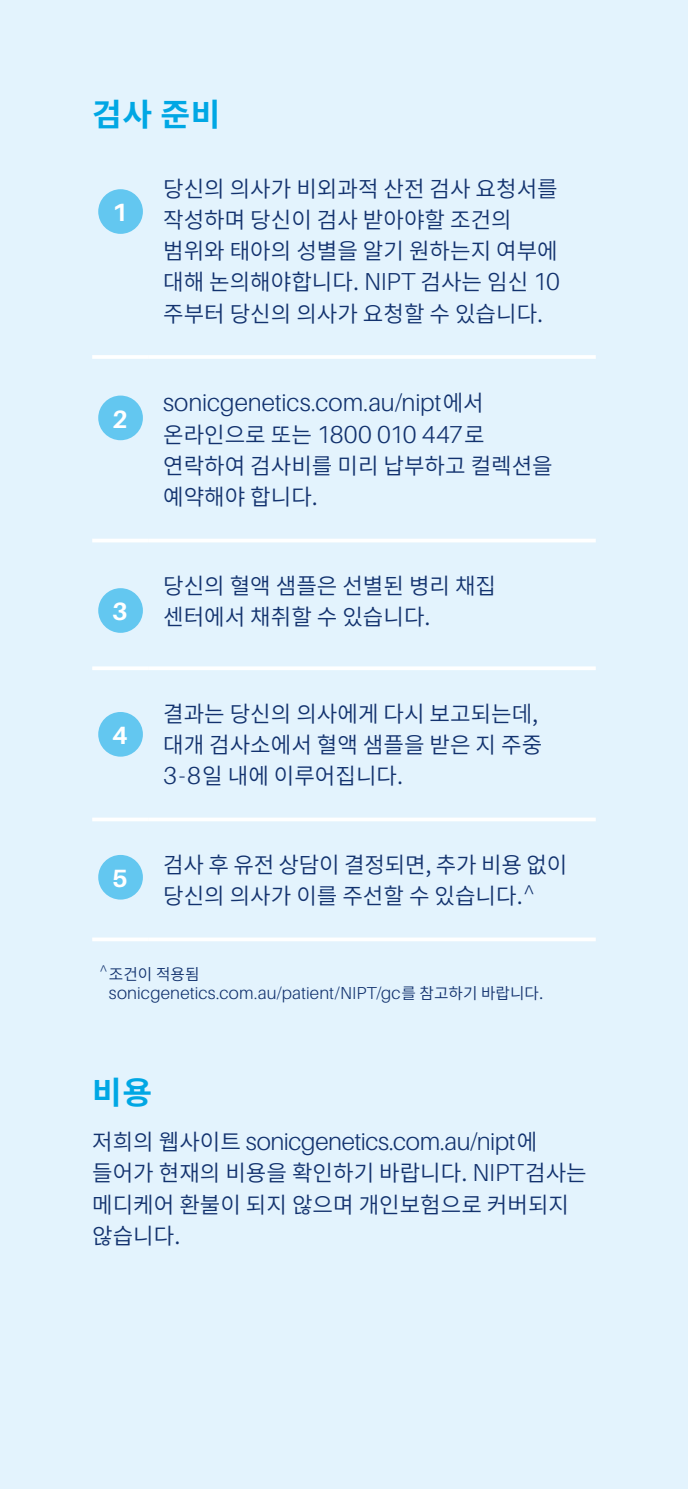
<style>
.page{position:relative;width:688px;height:1489px;background:#fff}
.page>*{position:absolute;margin:0;border:0;box-sizing:border-box;transform-origin:0 0}
.t1{font:700 31.5px "Source Han Sans SC";color:#00a7e4}
.t2{font:700 25px "Aileron";color:#fff}
.t3{font:300 24.5px/31.2px "Aileron";letter-spacing:-.01em;color:#12326e}
.t4{font:22.25px/31.2px "Source Han Sans SC";color:#12326e}
.t5{font:300 17.25px "Aileron";letter-spacing:.01em;color:#12326e}
.t6{font:15.75px "Source Han Sans SC";color:#12326e}
.s1{font-family:"Aileron";font-weight:300;font-size:24.5px}
.s2{font-family:"Source Han Sans SC";font-weight:400;font-size:22.25px}
.s3{font-family:"Source Han Sans SC";font-weight:400;font-size:15.75px}
</style>
<div class="page">
<hr style="left:687px;top:0;width:1px;height:1488px;background:#001f41">
<div style="left:0;top:0;width:687px;height:1488px;background:#e3f3fd"></div>
<hr style="left:92px;top:355px;width:57px;height:4px;background:#fff">
<hr style="left:149px;top:355px;width:446px;height:4px;background:#fff">
<svg style="left:92px;top:539px;width:57px;height:3px"></svg>
<svg style="left:149px;top:539px;width:446px;height:3px"></svg>
<hr style="left:92px;top:666px;width:57px;height:4px;background:#fff">
<hr style="left:149px;top:666px;width:446px;height:4px;background:#fff">
<svg style="left:92px;top:817px;width:57px;height:4px"></svg>
<svg style="left:149px;top:817px;width:446px;height:4px;fill:#fff"></svg>
<svg style="left:92px;top:937px;width:57px;height:4px"></svg>
<svg style="left:149px;top:937px;width:446px;height:4px;fill:#fff"></svg>
<div style="left:98px;top:189px;width:45px;height:45px;background:#63c7f0;border-radius:50%"></div>
<div style="left:98px;top:395px;width:45px;height:45px;background:#63c7f0;border-radius:50%"></div>
<div style="left:98px;top:588px;width:45px;height:45px;background:#63c7f0;border-radius:50%"></div>
<div style="left:98px;top:712px;width:45px;height:44px;background:#63c7f0;border-radius:50%"></div>
<div style="left:98px;top:854px;width:45px;height:45px;background:#63c7f0;border-radius:50%"></div>
<h1 class="t1" style="left:92px;top:97px;width:130px">검사 준비</h1>
<p class="t2" style="left:112px;top:198px;width:17px">1</p>
<p class="t2" style="left:112px;top:405px;width:17px">2</p>
<p class="t2" style="left:112px;top:597px;width:17px">3</p>
<p class="t2" style="left:112px;top:721px;width:17px">4</p>
<p class="t2" style="left:112px;top:864px;width:17px">5</p>
<p class="t4" style="left:163px;top:173px;width:398px">당신의 의사가 비외과적 산전 검사 요청서를 작성하며 당신이 검사 받아야할 조건의 범위와 태아의 성별을 알기 원하는지 여부에 대해 논의해야합니다. <span class="s1">NIPT</span> 검사는 임신 <span class="s1">10 </span>주부터 당신의 의사가 요청할 수 있습니다.</p>
<p class="t3" style="left:163px;top:387px;width:323px">sonicgenetics.com.au/nipt<span class="s2">에서 온라인으로 또는</span> 1800 010 447<span class="s2">로</span></p>
<p class="t4" style="left:163px;top:450px;width:391px">연락하여 검사비를 미리 납부하고 컬렉션을 예약해야 합니다.</p>
<p class="t4" style="left:163px;top:570px;width:334px">당신의 혈액 샘플은 선별된 병리 채집 센터에서 채취할 수 있습니다.</p>
<p class="t4" style="left:163px;top:698px;width:380px">결과는 당신의 의사에게 다시 보고되는데, 대개 검사소에서 혈액 샘플을 받은 지 주중<br><span class="s1">3-8</span>일 내에 이루어집니다.</p>
<p class="t4" style="left:163px;top:849px;width:405px">검사 후 유전 상담이 결정되면, 추가 비용 없이 당신의 의사가 이를 주선할 수 있습니다.<sup>^</sup></p>
<p class="t6" style="left:99px;top:965px;width:102px"><sup>^</sup>조건이 적용됨</p>
<p class="t5" style="left:109px;top:983px;width:436px">sonicgenetics.com.au/patient/NIPT/gc<span class="s3">를 참고하기 바랍니다.</span></p>
<h1 class="t1" style="left:92px;top:1074px;width:61px">비용</h1>
<p class="t3" style="left:92px;top:1126px;width:446px"><span class="s2">저희의 웹사이트</span> sonicgenetics.com.au/nipt<span class="s2">에</span></p>
<p class="t4" style="left:92px;top:1157px;width:496px">들어가 현재의 비용을 확인하기 바랍니다. <span class="s1">NIPT</span>검사는 메디케어 환불이 되지 않으며 개인보험으로 커버되지 않습니다.</p>
</div>
